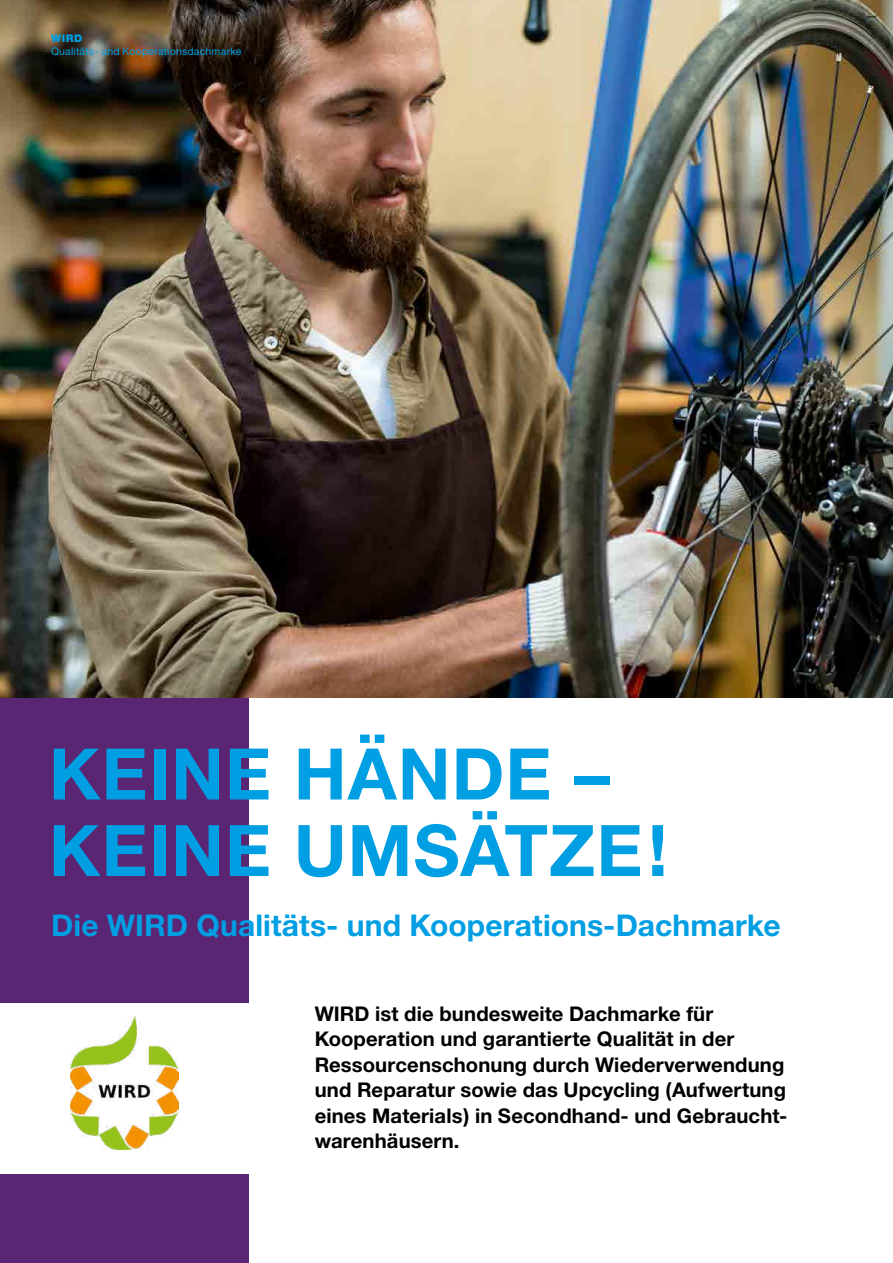
<style>
.page{position:relative;width:893px;height:1263px;background:#fff}
.page>*{position:absolute;margin:0;border:0;box-sizing:border-box;transform-origin:0 0}
.t1{font:700 71.25px/76.5px "Helvetica Neue";letter-spacing:.015em;color:#009ee3}
.t2{font:700 30px "Helvetica Neue";letter-spacing:.005em;color:#009ee3}
.t3{font:700 20.25px/25.5px "Helvetica Neue";letter-spacing:.005em;color:#000}
.t4{font:10.5px "Helvetica Neue";letter-spacing:.02em;color:#009ee3}
.t5{font:900 10.5px "Helvetica Neue";color:#009ee3}
</style>
<div class="page">
<div style="left:0;top:0;width:249px;height:1263px;background:#5a2572"></div>
<div style="left:0;top:1003px;width:249px;height:171px;background:#fff"></div>
<img style="left:70px;top:1017px;width:109px;height:133px">
<img style="left:0;top:0;width:893px;height:697px">
<p class="t5" style="left:51px;top:32px;width:33px">WIRD</p>
<p class="t4" style="left:51px;top:45px;width:192px">Qualitäts- und Kooperationsdachmarke</p>
<h1 class="t1" style="left:49px;top:734px;width:620px">KEINE HÄNDE –<br>KEINE UMSÄTZE!</h1>
<h2 class="t2" style="left:51px;top:906px;width:731px">Die WIRD Qualitäts- und Kooperations-Dachmarke</h2>
<p class="t3" style="left:315px;top:1000px;width:473px">WIRD ist die bundesweite Dachmarke für Kooperation und garantierte Qualität in der Ressourcenschonung durch Wiederverwendung und Reparatur sowie das Upcycling (Aufwertung eines Materials) in Secondhand- und Gebraucht&shy;warenhäusern.</p>
</div>
